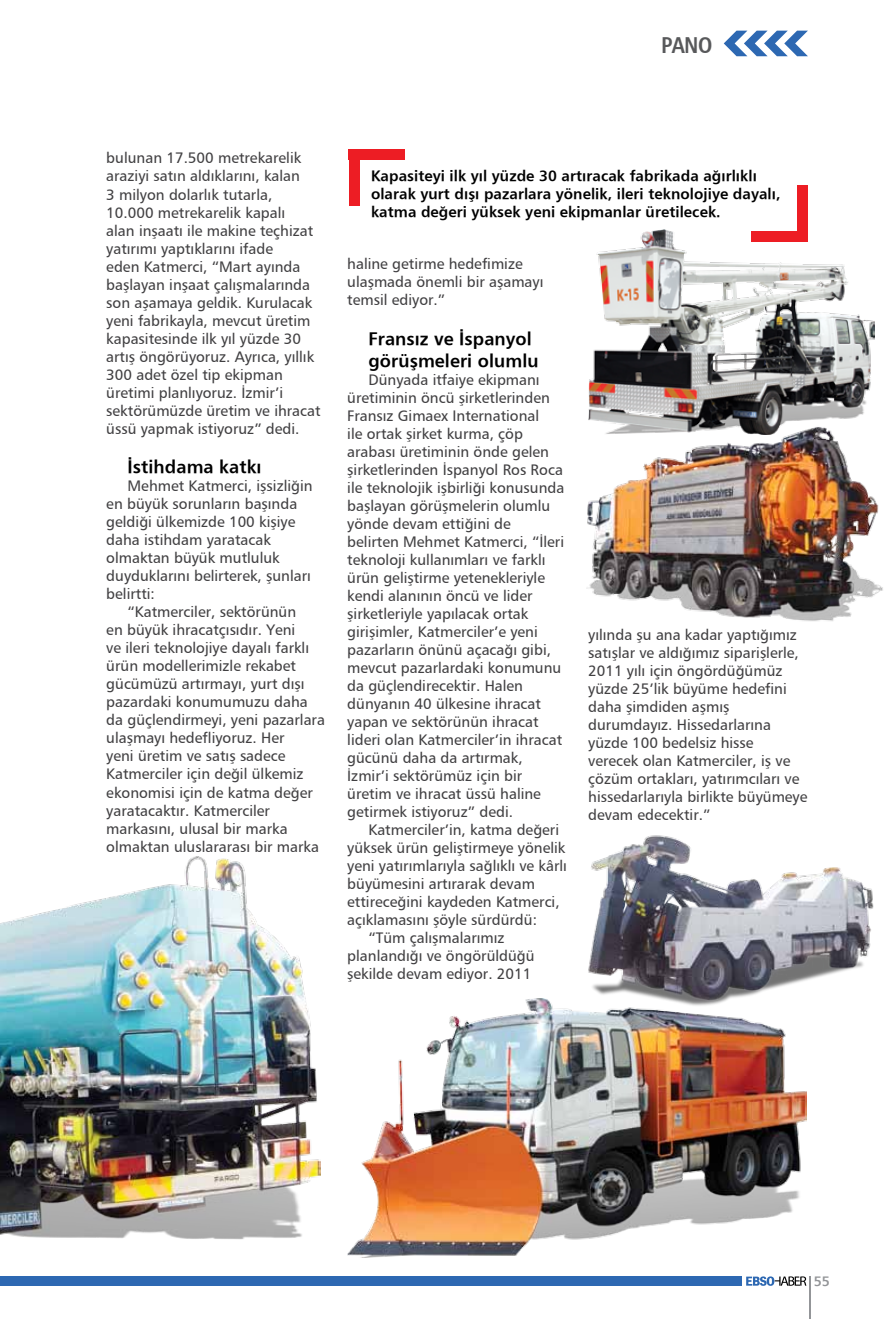
<style>
.page{position:relative;width:893px;height:1319px;background:#fff}
.page>*{position:absolute;margin:0;border:0;box-sizing:border-box;transform-origin:0 0}
.t1{font:700 condensed 22.5px "Frutiger";color:#58595b}
.t2{font:700 18px/21.6px "Frutiger";letter-spacing:.005em;color:#000}
.t3{font:15px/18px "Frutiger Roman";color:#414042}
.t4{font:700 15px/18px "Frutiger";letter-spacing:.005em;color:#000}
.t5{font:700 13.5px "Frutiger";color:#939598}
</style>
<div class="page">
<svg style="left:746px;top:1276px;width:60px;height:9px"></svg>
<div style="left:0;top:1276px;width:742px;height:9px;background:#2d68b2"></div>
<hr style="left:809px;top:1276px;width:2px;height:42px;background:#939598">
<svg style="left:724px;top:31px;width:84px;height:25px"></svg>
<img style="left:0;top:856px;width:321px;height:383px">
<img style="left:586px;top:434px;width:297px;height:187px">
<img style="left:347px;top:998px;width:459px;height:259px">
<img style="left:588px;top:229px;width:287px;height:205px">
<img style="left:571px;top:835px;width:303px;height:178px">
<div style="left:349px;top:149px;width:56px;height:10px;background:#ed1d24"></div>
<div style="left:349px;top:149px;width:10px;height:56px;background:#ed1d24"></div>
<div style="left:752px;top:231px;width:56px;height:11px;background:#ed1d24"></div>
<div style="left:797px;top:186px;width:11px;height:56px;background:#ed1d24"></div>
<h1 class="t1" style="left:661px;top:31px;width:53px">PANO</h1>
<p class="t3" style="left:106px;top:149px;width:216px">bulunan 17.500 metrekarelik araziyi satın aldıklarını, kalan<br>3 milyon dolarlık tutarla,<br>10.000 metrekarelik kapalı<br>alan inşaatı ile makine teçhizat yatırımı yaptıklarını ifade<br>eden Katmerci, “Mart ayında başlayan inşaat çalışmalarında son aşamaya geldik. Kurulacak yeni fabrikayla, mevcut üretim kapasitesinde ilk yıl yüzde 30 artış öngörüyoruz. Ayrıca, yıllık<br>300 adet özel tip ekipman üretimi planlıyoruz. İzmir’i sektörümüzde üretim ve ihracat üssü yapmak istiyoruz” dedi.</p>
<p class="t2" style="left:128px;top:456px;width:136px">İstihdama katkı</p>
<p class="t3" style="left:106px;top:476px;width:208px;text-indent:21px">Mehmet Katmerci, işsizliğin en büyük sorunların başında geldiği ülkemizde 100 kişiye daha istihdam yaratacak olmaktan büyük mutluluk duyduklarını belirterek, şunları belirtti:</p>
<p class="t3" style="left:106px;top:602px;width:220px;text-indent:21px">“Katmerciler, sektörünün<br>en büyük ihracatçısıdır. Yeni<br>ve ileri teknolojiye dayalı farklı ürün modellerimizle rekabet gücümüzü artırmayı, yurt dışı pazardaki konumumuzu daha da güçlendirmeyi, yeni pazarlara ulaşmayı hedefliyoruz. Her<br>yeni üretim ve satış sadece<br>Katmerciler için değil ülkemiz ekonomisi için de katma değer yaratacaktır. Katmerciler markasını, ulusal bir marka olmaktan uluslararası bir marka</p>
<p class="t4" style="left:371px;top:167px;width:411px">Kapasiteyi ilk yıl yüzde 30 artıracak fabrikada ağırlıklı olarak yurt dışı pazarlara yönelik, ileri teknolojiye dayalı, katma değeri yüksek yeni ekipmanlar üretilecek.</p>
<p class="t3" style="left:347px;top:255px;width:198px">haline getirme hedefimize ulaşmada önemli bir aşamayı temsil ediyor.”</p>
<p class="t2" style="left:369px;top:327px;width:172px">Fransız ve İspanyol görüşmeleri olumlu</p>
<p class="t3" style="left:347px;top:370px;width:219px;text-indent:21px">Dünyada itfaiye ekipmanı üretiminin öncü şirketlerinden<br>Fransız Gimaex International<br>ile ortak şirket kurma, çöp arabası üretiminin önde gelen şirketlerinden İspanyol Ros Roca ile teknolojik işbirliği konusunda başlayan görüşmelerin olumlu yönde devam ettiğini de belirten Mehmet Katmerci, “İleri teknoloji kullanımları ve farklı ürün geliştirme yetenekleriyle kendi alanının öncü ve lider şirketleriyle yapılacak ortak girişimler, Katmerciler’e yeni pazarların önünü açacağı gibi, mevcut pazarlardaki konumunu da güçlendirecektir. Halen dünyanın 40 ülkesine ihracat yapan ve sektörünün ihracat lideri olan Katmerciler’in ihracat gücünü daha da artırmak,<br>İzmir’i sektörümüz için bir üretim ve ihracat üssü haline getirmek istiyoruz” dedi.</p>
<p class="t3" style="left:369px;top:820px;width:192px">Katmerciler’in, katma değeri</p>
<p class="t3" style="left:347px;top:838px;width:220px">yüksek ürün geliştirmeye yönelik</p>
<p class="t3" style="left:347px;top:856px;width:221px">yeni yatırımlarıyla sağlıklı ve kârlı</p>
<p class="t3" style="left:347px;top:874px;width:189px">büyümesini artırarak devam</p>
<p class="t3" style="left:347px;top:892px;width:214px">ettireceğini kaydeden Katmerci,</p>
<p class="t3" style="left:347px;top:910px;width:191px">açıklamasını şöyle sürdürdü:</p>
<p class="t3" style="left:369px;top:928px;width:138px">“Tüm çalışmalarımız</p>
<p class="t3" style="left:347px;top:946px;width:189px">planlandığı ve öngörüldüğü</p>
<p class="t3" style="left:347px;top:964px;width:186px">şekilde devam ediyor. 2011</p>
<p class="t3" style="left:588px;top:625px;width:221px">yılında şu ana kadar yaptığımız satışlar ve aldığımız siparişlerle,<br>2011 yılı için öngördüğümüz yüzde 25’lik büyüme hedefini daha şimdiden aşmış durumdayız. Hissedarlarına yüzde 100 bedelsiz hisse verecek olan Katmerciler, iş ve çözüm ortakları, yatırımcıları ve hissedarlarıyla birlikte büyümeye devam edecektir.”</p>
<p class="t5" style="left:814px;top:1272px;width:18px">55</p>
</div>
